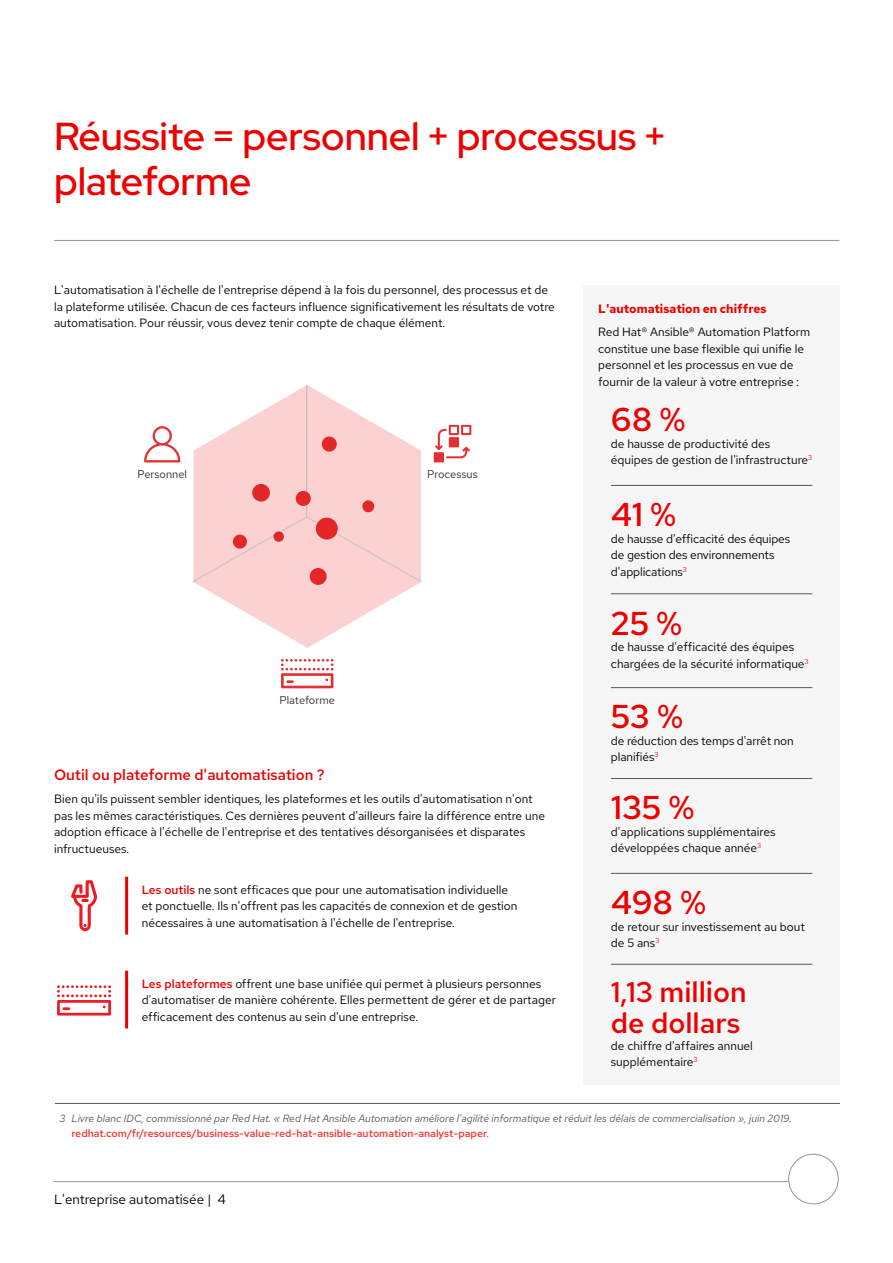
<style>
.page{position:relative;width:893px;height:1263px;background:#fff}
.page>*{position:absolute;margin:0;border:0;box-sizing:border-box;transform-origin:0 0}
.t1{font:500 39px/45px "Red Hat Display";color:#e00}
.t2{font:500 33px "Red Hat Text";letter-spacing:-.005em;color:#e00}
.t3{font:500 28.5px/31.5px "Red Hat Text";color:#e00}
.t4{font:500 15px "Red Hat Text";color:#e00}
.t5{font:13.5px "Red Hat Text";color:#000}
.t6{font:12px/16.5px "Red Hat Text";color:#000}
.t7{font:700 12px "Red Hat Text";color:#e00}
.t8{font:11.1px "Red Hat Text";color:#2e2f2f}
.t9{font:italic 10.5px/15px "Red Hat Text";color:#58585b}
.s1{font-weight:500;color:#e00}
.s2{font-weight:500;font-style:normal;color:#f13333}
</style>
<div class="page">
<hr style="left:54px;top:240px;width:785px;height:1px;background:#939598">
<hr style="left:55px;top:1103px;width:785px;height:1px;background:#58585b">
<svg style="left:193px;top:385px;width:228px;height:263px;fill:#fbd1d1"></svg>
<hr style="left:306px;top:385px;width:1px;height:132px;background:#c0c1c3">
<div style="left:193px;top:516px;width:229px;height:66px;background:#fbd1d1"></div>
<svg style="left:144px;top:426px;width:36px;height:36px"></svg>
<svg style="left:281px;top:659px;width:52px;height:29px"></svg>
<svg style="left:435px;top:425px;width:36px;height:33px"></svg>
<div style="left:449px;top:437px;width:10px;height:10px;background:#e13133"></div>
<div style="left:434px;top:452px;width:10px;height:10px;background:#e13133"></div>
<div style="left:322px;top:437px;width:15px;height:15px;background:#e22726;border-radius:50%"></div>
<div style="left:362px;top:500px;width:12px;height:12px;background:#e22726;border-radius:50%"></div>
<div style="left:296px;top:491px;width:15px;height:15px;background:#e22726;border-radius:50%"></div>
<div style="left:233px;top:535px;width:14px;height:14px;background:#e22726;border-radius:50%"></div>
<div style="left:310px;top:568px;width:17px;height:17px;background:#e22726;border-radius:50%"></div>
<div style="left:316px;top:518px;width:22px;height:21px;background:#e22726;border-radius:50%"></div>
<div style="left:274px;top:531px;width:10px;height:11px;background:#e22726;border-radius:50%"></div>
<div style="left:252px;top:484px;width:18px;height:18px;background:#e22726;border-radius:50%"></div>
<hr style="left:125px;top:877px;width:3px;height:57px;background:#e00">
<svg style="left:71px;top:880px;width:26px;height:51px"></svg>
<hr style="left:125px;top:971px;width:3px;height:57px;background:#e00">
<svg style="left:57px;top:985px;width:54px;height:30px"></svg>
<div style="left:583px;top:285px;width:257px;height:800px;background:#f6f6f6"></div>
<hr style="left:611px;top:593px;width:201px;height:1px;background:#58585b">
<hr style="left:611px;top:485px;width:201px;height:1px;background:#58585b">
<hr style="left:611px;top:687px;width:201px;height:1px;background:#58585b">
<hr style="left:611px;top:778px;width:201px;height:1px;background:#58585b">
<hr style="left:611px;top:873px;width:201px;height:1px;background:#58585b">
<hr style="left:611px;top:964px;width:201px;height:1px;background:#58585b">
<hr style="left:54px;top:1181px;width:734px;height:1px;background:#939598">
<div style="left:788px;top:1154px;width:51px;height:50px;border:1px solid #939598;border-radius:50%"></div>
<h1 class="t1" style="left:54px;top:113px;width:613px">Réussite = personnel + processus + plateforme</h1>
<p class="t6" style="left:54px;top:281px;width:502px">L'automatisation à l'échelle de l'entreprise dépend à la fois du personnel, des processus et de la plateforme utilisée. Chacun de ces facteurs influence significativement les résultats de votre automatisation. Pour réussir, vous devez tenir compte de chaque élément.</p>
<p class="t8" style="left:137px;top:467px;width:51px">Personnel</p>
<p class="t8" style="left:279px;top:693px;width:57px">Plateforme</p>
<p class="t8" style="left:427px;top:467px;width:52px">Processus</p>
<p class="t4" style="left:54px;top:765px;width:272px">Outil ou plateforme d'automatisation ?</p>
<p class="t6" style="left:54px;top:790px;width:493px">Bien qu'ils puissent sembler identiques, les plateformes et les outils d'automatisation n'ont pas les mêmes caractéristiques. Ces dernières peuvent d'ailleurs faire la différence entre une adoption efficace à l'échelle de l'entreprise et des tentatives désorganisées et disparates infructueuses.</p>
<p class="t6" style="left:142px;top:881px;width:377px"><span class="s1">Les outils</span> ne sont efficaces que pour une automatisation individuelle et ponctuelle. Ils n'offrent pas les capacités de connexion et de gestion nécessaires à une automatisation à l'échelle de l'entreprise.</p>
<p class="t6" style="left:142px;top:975px;width:416px"><span class="s1">Les plateformes</span> offrent une base unifiée qui permet à plusieurs personnes d'automatiser de manière cohérente. Elles permettent de gérer et de partager efficacement des contenus au sein d'une entreprise.</p>
<p class="t7" style="left:598px;top:301px;width:170px">L'automatisation en chiffres</p>
<p class="t6" style="left:598px;top:323px;width:213px">Red Hat® Ansible® Automation Platform constitue une base flexible qui unifie le personnel et les processus en vue de fournir de la valeur à votre entreprise :</p>
<h2 class="t2" style="left:611px;top:398px;width:76px">68 %</h2>
<p class="t6" style="left:611px;top:435px;width:203px">de hausse de productivité des équipes de gestion de l'infrastructure<sup>3</sup></p>
<h2 class="t2" style="left:611px;top:493px;width:67px">41 %</h2>
<p class="t6" style="left:611px;top:530px;width:181px">de hausse d'efficacité des équipes de gestion des environnements d'applications<sup>3</sup></p>
<h2 class="t2" style="left:611px;top:601px;width:73px">25 %</h2>
<p class="t6" style="left:611px;top:638px;width:199px">de hausse d'efficacité des équipes chargées de la sécurité informatique<sup>3</sup></p>
<h2 class="t2" style="left:611px;top:695px;width:73px">53 %</h2>
<p class="t6" style="left:611px;top:732px;width:184px">de réduction des temps d'arrêt non planifiés<sup>3</sup></p>
<h2 class="t2" style="left:611px;top:786px;width:85px">135 %</h2>
<p class="t6" style="left:611px;top:823px;width:166px">d'applications supplémentaires développées chaque année<sup>3</sup></p>
<h2 class="t2" style="left:611px;top:881px;width:97px">498 %</h2>
<p class="t6" style="left:611px;top:918px;width:196px">de retour sur investissement au bout de 5 ans<sup>3</sup></p>
<h3 class="t3" style="left:611px;top:975px;width:137px">1,13 million de dollars</h3>
<p class="t6" style="left:611px;top:1037px;width:144px">de chiffre d'affaires annuel supplémentaire<sup>3</sup></p>
<p class="t9" style="left:71px;top:1110px;width:722px;text-indent:-12px">3 Livre blanc IDC, commissionné par Red Hat. « Red Hat Ansible Automation améliore l'agilité informatique et réduit les délais de commercialisation », juin 2019. <span class="s2">redhat.com/fr/resources/business-value-red-hat-ansible-automation-analyst-paper</span>.</p>
<p class="t5" style="left:54px;top:1190px;width:173px">L'entreprise automatisée | 4</p>
</div>
